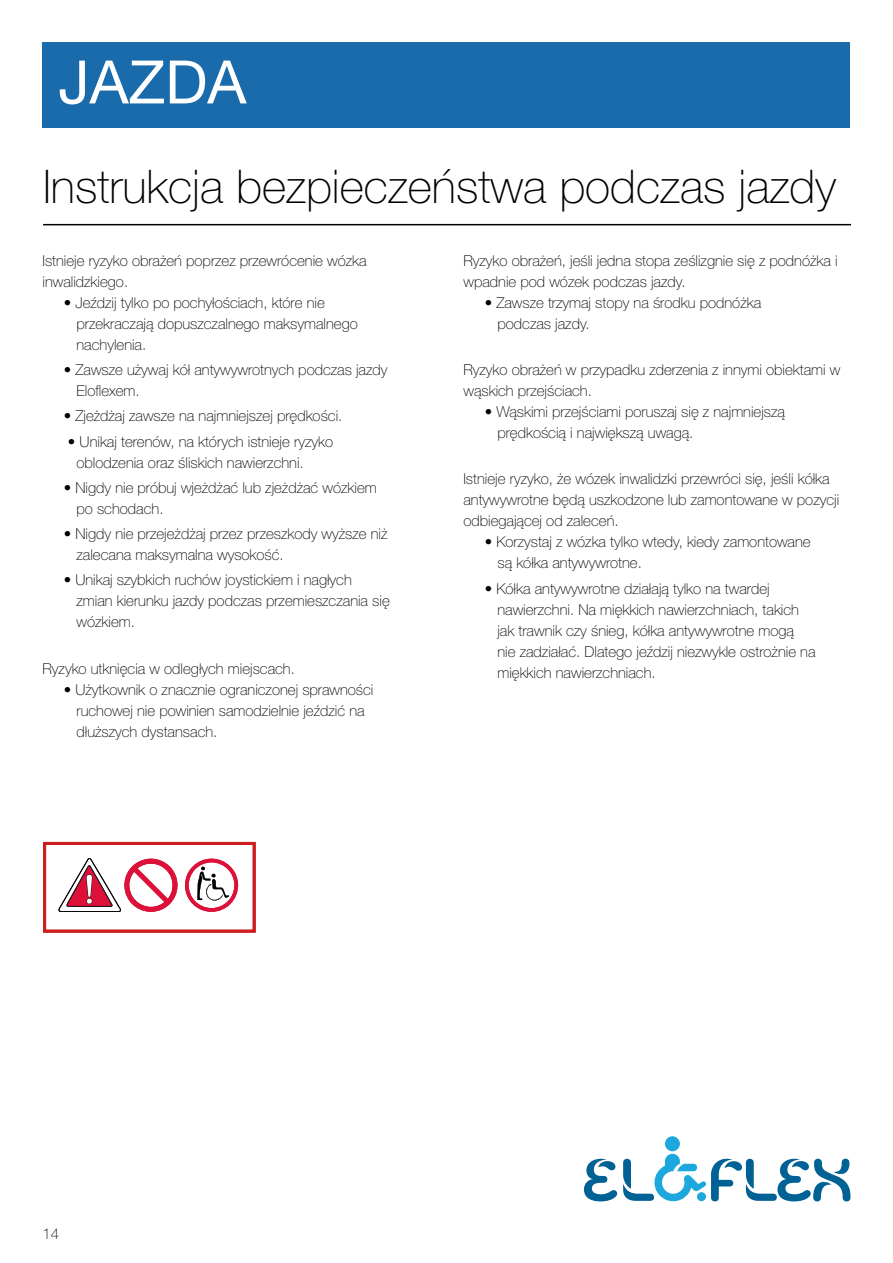
<style>
.page{position:relative;width:893px;height:1263px;background:#fff}
.page>*{position:absolute;margin:0;border:0;box-sizing:border-box;transform-origin:0 0}
.t1{font:60px "Helvetica Neue LT Pro";color:#fff}
.t2{font:100 46.5px "Helvetica Neue LT Pro";color:#000}
.t3{font:100 15px/21px "Helvetica Neue LT Pro";color:#000}
</style>
<div class="page">
<svg style="left:584px;top:1159px;width:33px;height:42px"></svg>
<div style="left:665px;top:1136px;width:15px;height:15px;background:#1ca7dd;border-radius:50%"></div>
<svg style="left:623px;top:1154px;width:227px;height:47px"></svg>
<div style="left:43px;top:43px;width:807px;height:85px;background:#1a6bab"></div>
<hr style="left:43px;top:224px;width:808px;height:1px;background:#000">
<div style="left:43px;top:842px;width:213px;height:91px;border:3px solid #cc1f1d"></div>
<svg style="left:59px;top:858px;width:119px;height:54px"></svg>
<svg style="left:185px;top:859px;width:53px;height:53px"></svg>
<h1 class="t1" style="left:58px;top:46px;width:189px">JAZDA</h1>
<h2 class="t2" style="left:43px;top:160px;width:794px">Instrukcja bezpieczeństwa podczas jazdy</h2>
<p class="t3" style="left:43px;top:250px;width:326px">Istnieje ryzyko obrażeń poprzez przewrócenie wózka inwalidzkiego.</p>
<p class="t3" style="left:77px;top:292px;width:283px;text-indent:-13px">• Jeździj tylko po pochyłościach, które nie przekraczają dopuszczalnego maksymalnego nachylenia.</p>
<p class="t3" style="left:77px;top:359px;width:312px;text-indent:-13px">• Zawsze używaj kół antywywrotnych podczas jazdy<br>Eloflexem.</p>
<p class="t3" style="left:64px;top:405px;width:280px">• Zjeżdżaj zawsze na najmniejszej prędkości.</p>
<p class="t3" style="left:77px;top:431px;width:258px;text-indent:-9px">• Unikaj terenów, na których istnieje ryzyko oblodzenia oraz śliskich nawierzchni.</p>
<p class="t3" style="left:77px;top:477px;width:302px;text-indent:-13px">• Nigdy nie próbuj wjeżdżać lub zjeżdżać wózkiem po schodach.</p>
<p class="t3" style="left:77px;top:523px;width:312px;text-indent:-13px">• Nigdy nie przejeżdżaj przez przeszkody wyższe niż zalecana maksymalna wysokość.</p>
<p class="t3" style="left:77px;top:569px;width:315px;text-indent:-13px">• Unikaj szybkich ruchów joystickiem i nagłych zmian kierunku jazdy podczas przemieszczania się wózkiem.</p>
<p class="t3" style="left:43px;top:658px;width:254px">Ryzyko utknięcia w odległych miejscach.</p>
<p class="t3" style="left:77px;top:679px;width:298px;text-indent:-13px">• Użytkownik o znacznie ograniczonej sprawności ruchowej nie powinien samodzielnie jeździć na dłuższych dystansach.</p>
<p class="t3" style="left:463px;top:250px;width:376px">Ryzyko obrażeń, jeśli jedna stopa ześlizgnie się z podnóżka i wpadnie pod wózek podczas jazdy.</p>
<p class="t3" style="left:497px;top:292px;width:265px;text-indent:-13px">• Zawsze trzymaj stopy na środku podnóżka podczas jazdy.</p>
<p class="t3" style="left:463px;top:359px;width:378px">Ryzyko obrażeń w przypadku zderzenia z innymi obiektami w wąskich przejściach.</p>
<p class="t3" style="left:497px;top:401px;width:289px;text-indent:-13px">• Wąskimi przejściami poruszaj się z najmniejszą prędkością i największą uwagą.</p>
<p class="t3" style="left:463px;top:468px;width:377px">Istnieje ryzyko, że wózek inwalidzki przewróci się, jeśli kółka antywywrotne będą uszkodzone lub zamontowane w pozycji odbiegającej od zaleceń.</p>
<p class="t3" style="left:497px;top:531px;width:315px;text-indent:-13px">• Korzystaj z wózka tylko wtedy, kiedy zamontowane są kółka antywywrotne.</p>
<p class="t3" style="left:497px;top:578px;width:320px;text-indent:-13px">• Kółka antywywrotne działają tylko na twardej nawierzchni. Na miękkich nawierzchniach, takich jak trawnik czy śnieg, kółka antywywrotne mogą nie zadziałać. Dlatego jeździj niezwykle ostrożnie na miękkich nawierzchniach.</p>
<p class="t3" style="left:43px;top:1223px;width:18px">14</p>
</div>
